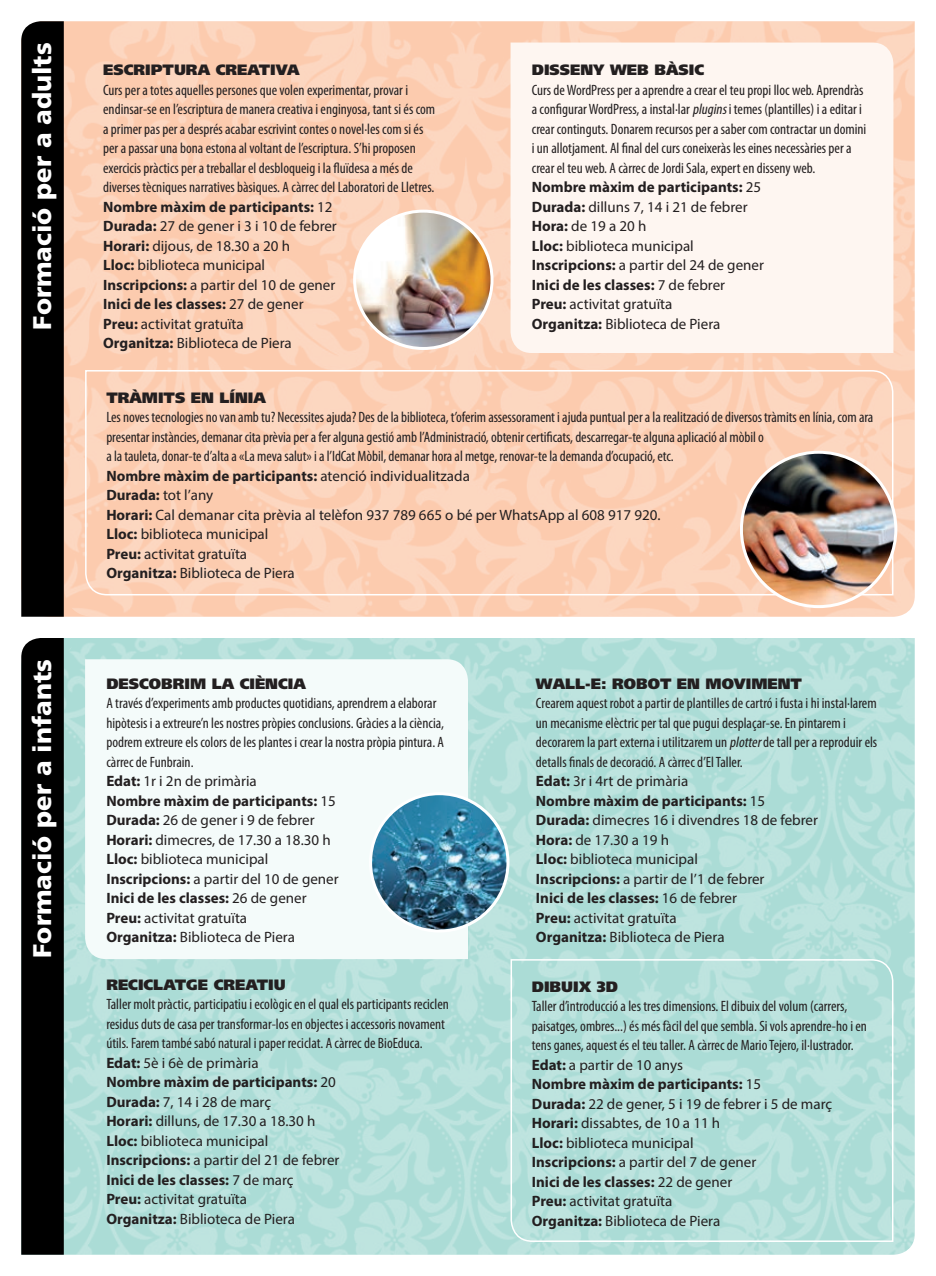
<style>
.page{position:relative;width:936px;height:1276px;background:#fff}
.page>*{position:absolute;margin:0;border:0;box-sizing:border-box;transform-origin:0 0}
.t1{font:900 25.5px "Frutiger LT Std";color:#fff}
.t2{font:condensed 15px/19.5px "Myriad Pro";color:#231f20}
.t3{font:15px "Myriad Pro";color:#231f20}
.t4{font:700 15px "Myriad Pro";color:#231f20}
.t5{font:900 15px "Frutiger LT Std";color:#231f20}
.s1{font-style:italic}
.s2{font-weight:400}
.s3{font-weight:700}
</style>
<div class="page">
<img style="left:21px;top:21px;width:893px;height:596px">
<div style="left:510px;top:43px;width:383px;height:310px;background:#fef6f1"></div>
<svg style="left:84px;top:369px;width:810px;height:227px;background:#fcd1b8"></svg>
<img style="left:21px;top:638px;width:893px;height:616px">
<div style="left:85px;top:659px;width:383px;height:300px;background:#f4fbfa"></div>
<svg style="left:509px;top:958px;width:385px;height:284px;background:#b5e0db"></svg>
<img style="left:741px;top:452px;width:154px;height:154px;border-radius:77px">
<div style="left:739px;top:451px;width:158px;height:157px;border:3px solid #fff;border-radius:50%"></div>
<img style="left:354px;top:211px;width:138px;height:137px;border-radius:69px">
<div style="left:353px;top:210px;width:140px;height:140px;border:3px solid #fff;border-radius:50%"></div>
<img style="left:370px;top:793px;width:138px;height:138px;border-radius:69px">
<div style="left:369px;top:792px;width:140px;height:140px;border:3px solid #fff;border-radius:50%"></div>
<p class="t1" style="left:27px;top:330px;width:289px;rotate:-90deg">Formació per a adults</p>
<p class="t1" style="left:27px;top:957px;width:300px;rotate:-90deg">Formació per a infants</p>
<p class="t5" style="left:531px;top:61px;width:174px">DISSENY WEB BÀSIC</p>
<p class="t2" style="left:531px;top:80px;width:336px">Curs de WordPress per a aprendre a crear el teu propi lloc web. Aprendràs a configurar WordPress, a instal·lar <span class="s1">plugins</span>i temes (plantilles) i a editar i crear continguts. Donarem recursos per a saber com contractar un domini i un allotjament. Al final del curs coneixeràs les eines necessàries per a crear el teu web. A càrrec de Jordi Sala, expert en disseny web.</p>
<p class="t4" style="left:531px;top:177px;width:231px">Nombre màxim de participants: <span class="s2">25</span></p>
<p class="t3" style="left:531px;top:197px;width:217px"><span class="s3">Durada:</span> dilluns 7, 14 i 21 de febrer</p>
<p class="t3" style="left:531px;top:217px;width:116px"><span class="s3">Hora:</span> de 19 a 20 h</p>
<p class="t3" style="left:531px;top:236px;width:163px"><span class="s3">Lloc:</span> biblioteca municipal</p>
<p class="t3" style="left:531px;top:256px;width:234px"><span class="s3">Inscripcions:</span> a partir del 24 de gener</p>
<p class="t4" style="left:531px;top:275px;width:195px">Inici de les classes: <span class="s2">7 de febrer</span></p>
<p class="t3" style="left:531px;top:295px;width:142px"><span class="s3">Preu:</span> activitat gratuïta</p>
<p class="t3" style="left:531px;top:314px;width:190px"><span class="s3">Organitza:</span> Biblioteca de Piera</p>
<p class="t5" style="left:103px;top:61px;width:198px">ESCRIPTURA CREATIVA</p>
<p class="t2" style="left:103px;top:80px;width:333px">Curs per a totes aquelles persones que volen experimentar, provar i endinsar-se en l’escriptura de manera creativa i enginyosa, tant si és com a primer pas per a després acabar escrivint contes o novel·les com si és per a passar una bona estona al voltant de l’escriptura. S’hi proposen exercicis pràctics per a treballar el desbloqueig i la fluïdesa a més de diverses tècniques narratives bàsiques. A càrrec del Laboratori de Lletres.</p>
<p class="t4" style="left:103px;top:197px;width:231px">Nombre màxim de participants: <span class="s2">12</span></p>
<p class="t3" style="left:103px;top:217px;width:235px"><span class="s3">Durada:</span> 27 de gener i 3 i 10 de febrer</p>
<p class="t3" style="left:103px;top:236px;width:188px"><span class="s3">Horari:</span> dijous, de 18.30 a 20 h</p>
<p class="t3" style="left:103px;top:256px;width:163px"><span class="s3">Lloc:</span> biblioteca municipal</p>
<p class="t3" style="left:103px;top:275px;width:234px"><span class="s3">Inscripcions:</span> a partir del 10 de gener</p>
<p class="t4" style="left:103px;top:294px;width:202px">Inici de les classes: <span class="s2">27 de gener</span></p>
<p class="t3" style="left:103px;top:314px;width:142px"><span class="s3">Preu:</span> activitat gratuïta</p>
<p class="t3" style="left:103px;top:334px;width:190px"><span class="s3">Organitza:</span> Biblioteca de Piera</p>
<p class="t5" style="left:106px;top:388px;width:161px">TRÀMITS EN LÍNIA</p>
<p class="t2" style="left:106px;top:407px;width:768px">Les noves tecnologies no van amb tu? Necessites ajuda? Des de la biblioteca, t’oferim assessorament i ajuda puntual per a la realització de diversos tràmits en línia, com ara presentar instàncies, demanar cita prèvia per a fer alguna gestió amb l’Administració, obtenir certificats, descarregar-te alguna aplicació al mòbil o<br>a la tauleta, donar-te d’alta a «La meva salut» i a l’IdCat Mòbil, demanar hora al metge, renovar-te la demanda d’ocupació, etc.</p>
<p class="t4" style="left:106px;top:466px;width:365px">Nombre màxim de participants: <span class="s2">atenció individualitzada</span></p>
<p class="t3" style="left:106px;top:486px;width:108px"><span class="s3">Durada:</span> tot l’any</p>
<p class="t3" style="left:106px;top:505px;width:556px"><span class="s3">Horari:</span> Cal demanar cita prèvia al telèfon 937 789 665 o bé per WhatsApp al 608 917 920.</p>
<p class="t3" style="left:106px;top:525px;width:163px"><span class="s3">Lloc:</span> biblioteca municipal</p>
<p class="t3" style="left:106px;top:544px;width:142px"><span class="s3">Preu:</span> activitat gratuïta</p>
<p class="t3" style="left:106px;top:564px;width:190px"><span class="s3">Organitza:</span> Biblioteca de Piera</p>
<p class="t5" style="left:106px;top:674px;width:201px">DESCOBRIM LA CIÈNCIA</p>
<p class="t2" style="left:106px;top:693px;width:339px">A través d’experiments amb productes quotidians, aprendrem a elaborar hipòtesis i a extreure’n les nostres pròpies conclusions. Gràcies a la ciència, podrem extreure els colors de les plantes i crear la nostra pròpia pintura. A càrrec de Funbrain.</p>
<p class="t3" style="left:106px;top:772px;width:152px"><span class="s3">Edat:</span> 1r i 2n de primària</p>
<p class="t4" style="left:106px;top:791px;width:231px">Nombre màxim de participants: <span class="s2">15</span></p>
<p class="t3" style="left:106px;top:811px;width:210px"><span class="s3">Durada:</span> 26 de gener i 9 de febrer</p>
<p class="t3" style="left:106px;top:830px;width:226px"><span class="s3">Horari:</span> dimecres, de 17.30 a 18.30 h</p>
<p class="t3" style="left:106px;top:850px;width:163px"><span class="s3">Lloc:</span> biblioteca municipal</p>
<p class="t3" style="left:106px;top:869px;width:234px"><span class="s3">Inscripcions:</span> a partir del 10 de gener</p>
<p class="t4" style="left:106px;top:888px;width:202px">Inici de les classes: <span class="s2">26 de gener</span></p>
<p class="t3" style="left:106px;top:908px;width:142px"><span class="s3">Preu:</span> activitat gratuïta</p>
<p class="t3" style="left:106px;top:928px;width:190px"><span class="s3">Organitza:</span> Biblioteca de Piera</p>
<p class="t5" style="left:106px;top:975px;width:181px">RECICLATGE CREATIU</p>
<p class="t2" style="left:106px;top:994px;width:344px">Taller molt pràctic, participatiu i ecològic en el qual els participants reciclen residus duts de casa per transformar-los en objectes i accessoris novament útils. Farem també sabó natural i paper reciclat. A càrrec de BioEduca.</p>
<p class="t3" style="left:106px;top:1053px;width:154px"><span class="s3">Edat:</span> 5è i 6è de primària</p>
<p class="t4" style="left:106px;top:1072px;width:231px">Nombre màxim de participants: <span class="s2">20</span></p>
<p class="t3" style="left:106px;top:1092px;width:166px"><span class="s3">Durada:</span> 7, 14 i 28 de març</p>
<p class="t3" style="left:106px;top:1111px;width:211px"><span class="s3">Horari:</span> dilluns, de 17.30 a 18.30 h</p>
<p class="t3" style="left:106px;top:1131px;width:163px"><span class="s3">Lloc:</span> biblioteca municipal</p>
<p class="t3" style="left:106px;top:1150px;width:234px"><span class="s3">Inscripcions:</span> a partir del 21 de febrer</p>
<p class="t4" style="left:106px;top:1169px;width:189px">Inici de les classes: <span class="s2">7 de març</span></p>
<p class="t3" style="left:106px;top:1189px;width:142px"><span class="s3">Preu:</span> activitat gratuïta</p>
<p class="t3" style="left:106px;top:1209px;width:190px"><span class="s3">Organitza:</span> Biblioteca de Piera</p>
<p class="t5" style="left:536px;top:674px;width:267px">WALL-E: ROBOT EN MOVIMENT</p>
<p class="t2" style="left:536px;top:693px;width:343px">Crearem aquest robot a partir de plantilles de cartró i fusta i hi instal·larem un mecanisme elèctric per tal que pugui desplaçar-se. En pintarem i decorarem la part externa i utilitzarem un <span class="s1">plotter</span>de tall per a reproduir els detalls finals de decoració. A càrrec d’El Taller.</p>
<p class="t3" style="left:536px;top:772px;width:154px"><span class="s3">Edat:</span> 3r i 4rt de primària</p>
<p class="t4" style="left:536px;top:791px;width:231px">Nombre màxim de participants: <span class="s2">15</span></p>
<p class="t3" style="left:536px;top:811px;width:283px"><span class="s3">Durada:</span> dimecres 16 i divendres 18 de febrer</p>
<p class="t3" style="left:536px;top:830px;width:135px"><span class="s3">Hora:</span> de 17.30 a 19 h</p>
<p class="t3" style="left:536px;top:850px;width:163px"><span class="s3">Lloc:</span> biblioteca municipal</p>
<p class="t3" style="left:536px;top:869px;width:230px"><span class="s3">Inscripcions:</span> a partir de l’1 de febrer</p>
<p class="t4" style="left:536px;top:888px;width:202px">Inici de les classes: <span class="s2">16 de febrer</span></p>
<p class="t3" style="left:536px;top:908px;width:142px"><span class="s3">Preu:</span> activitat gratuïta</p>
<p class="t3" style="left:536px;top:928px;width:190px"><span class="s3">Organitza:</span> Biblioteca de Piera</p>
<p class="t5" style="left:531px;top:977px;width:88px">DIBUIX 3D</p>
<p class="t2" style="left:531px;top:996px;width:336px">Taller d’introducció a les tres dimensions. El dibuix del volum (carrers, paisatges, ombres...) és més fàcil del que sembla. Si vols aprendre-ho i en tens ganes, aquest és el teu taller. A càrrec de Mario Tejero, il·lustrador.</p>
<p class="t3" style="left:531px;top:1055px;width:153px"><span class="s3">Edat:</span> a partir de 10 anys</p>
<p class="t4" style="left:531px;top:1074px;width:231px">Nombre màxim de participants: <span class="s2">15</span></p>
<p class="t3" style="left:531px;top:1094px;width:302px"><span class="s3">Durada:</span> 22 de gener, 5 i 19 de febrer i 5 de març</p>
<p class="t3" style="left:531px;top:1114px;width:190px"><span class="s3">Horari:</span> dissabtes, de 10 a 11 h</p>
<p class="t3" style="left:531px;top:1133px;width:163px"><span class="s3">Lloc:</span> biblioteca municipal</p>
<p class="t3" style="left:531px;top:1153px;width:226px"><span class="s3">Inscripcions:</span> a partir del 7 de gener</p>
<p class="t4" style="left:531px;top:1171px;width:202px">Inici de les classes: <span class="s2">22 de gener</span></p>
<p class="t3" style="left:531px;top:1192px;width:142px"><span class="s3">Preu:</span> activitat gratuïta</p>
<p class="t3" style="left:531px;top:1211px;width:190px"><span class="s3">Organitza:</span> Biblioteca de Piera</p>
</div>
